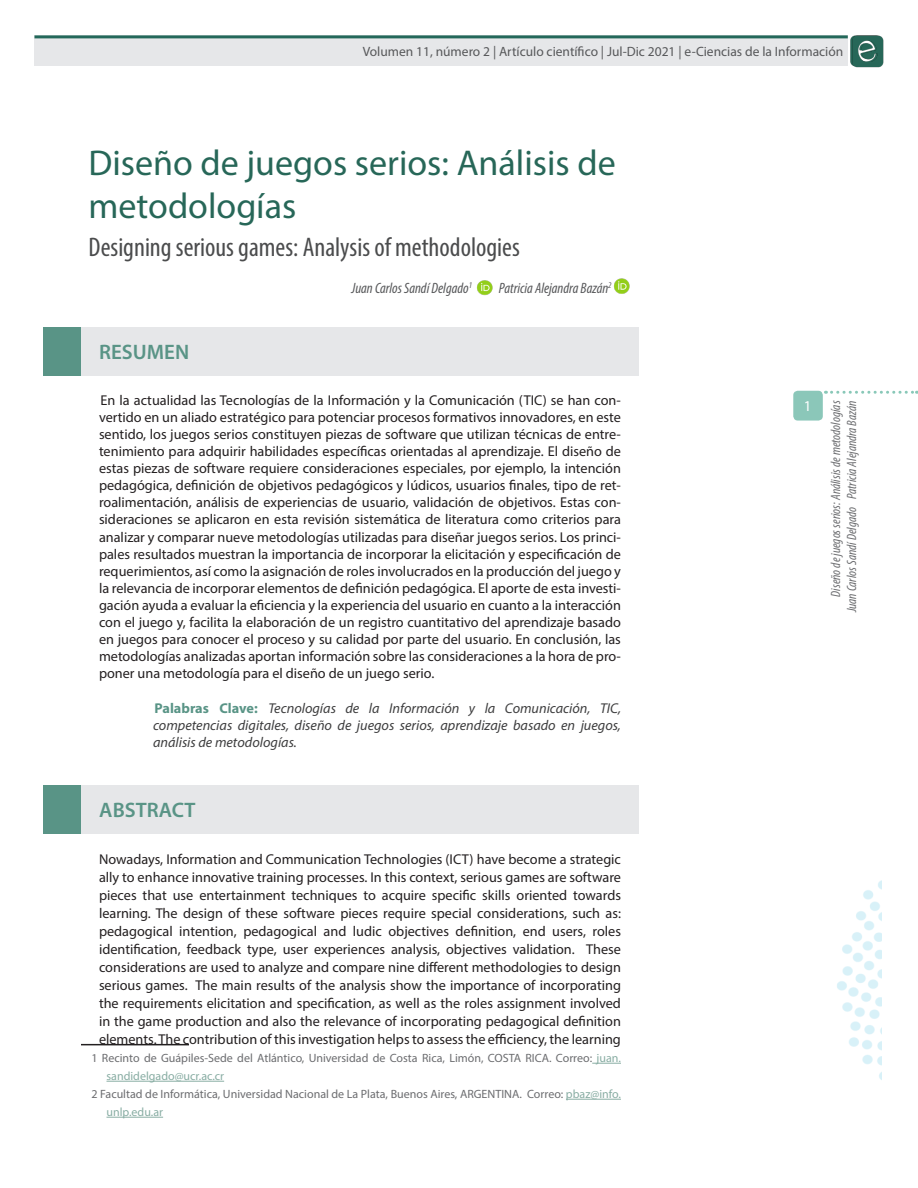
<style>
.page{position:relative;width:918px;height:1188px;background:#fff}
.page>*{position:absolute;margin:0;border:0;box-sizing:border-box;transform-origin:0 0}
.Título_del_artículo{font:36px/43.2px "Myriad Pro";color:#276758}
.Título_del_artículo-2{font:condensed 27px "Myriad Pro";color:#4b4c4d}
.Encabezado_Nivel_1{font:600 21px "Myriad Pro";color:#599486}
.Autores{font:italic condensed 15px "Myriad Pro";color:#57585a}
.t1{font:15px "Myriad Pro";color:#fff}
.Texto_simple{font:14.25px/17.1px "Myriad Pro";color:#231f20;text-align:justify}
.Título_palabras_clav{font:italic 14.25px/17.1px "Myriad Pro";color:#3e3e3f;text-align:justify}
.t2{font:italic condensed 13.5px/16.2px "Myriad Pro";color:#6c6d70;text-align:right}
.t3{font:13.5px "Myriad Pro";color:#57585a}
.Nota_al_pie{font:12px/18px "Myriad Pro";color:#6c6d70}
.s1{font-weight:700;font-style:normal;color:#599486}
.s2{color:#88ada3}
</style>
<div class="page">
<div style="left:34px;top:35px;width:814px;height:31px;background:#e6e7e9"></div>
<hr style="left:34px;top:35px;width:814px;height:3px;background:#23685a">
<svg style="left:832px;top:391px;width:85px;height:3px"></svg>
<div style="left:793px;top:391px;width:30px;height:30px;background:#8bc7b9;border-radius:4px"></div>
<img style="left:837px;top:880px;width:45px;height:200px">
<img style="left:850px;top:35px;width:34px;height:33px">
<img style="left:477px;top:280px;width:16px;height:16px">
<img style="left:614px;top:278px;width:16px;height:16px">
<hr style="left:81px;top:1044px;width:108px;height:1px;background:#231f20">
<svg style="left:592px;top:1063px;width:29px;height:1px"></svg>
<hr style="left:106px;top:1081px;width:118px;height:1px;background:#88ada3">
<hr style="left:566px;top:1099px;width:55px;height:1px;background:#88ada3">
<hr style="left:106px;top:1117px;width:57px;height:1px;background:#88ada3">
<div style="left:44px;top:327px;width:37px;height:49px;background:#599486"></div>
<div style="left:81px;top:327px;width:558px;height:49px;background:#e6e7e9"></div>
<div style="left:44px;top:785px;width:37px;height:49px;background:#599486"></div>
<div style="left:81px;top:785px;width:558px;height:49px;background:#e6e7e9"></div>
<p class="t3" style="left:363px;top:43px;width:482px">Volumen 11, número 2 | Artículo científico | Jul-Dic 2021 | e-Ciencias de la Información</p>
<p class="Título_del_artículo" style="left:88px;top:140px;width:529px">Diseño de juegos serios: Análisis de metodologías</p>
<p class="Título_del_artículo-2" style="left:88px;top:231px;width:433px">Designing serious games: Analysis of methodologies</p>
<p class="Autores" style="left:352px;top:279px;width:122px">Juan Carlos Sandí Delgado<sup>1</sup></p>
<p class="Autores" style="left:499px;top:279px;width:114px">Patricia Alejandra Bazán<sup>2</sup></p>
<p class="Encabezado_Nivel_1" style="left:99px;top:339px;width:92px">RESUMEN</p>
<p class="Texto_simple" style="left:99px;top:391px;width:524px">En la actualidad las Tecnologías de la Información y la Comunicación (TIC) se han con&shy;vertido en un aliado estratégico para potenciar procesos formativos innovadores, en este sentido, los juegos serios constituyen piezas de software que utilizan técnicas de entre&shy;tenimiento para adquirir habilidades específicas orientadas al aprendizaje. El diseño de estas piezas de software requiere consideraciones especiales, por ejemplo, la intención pedagógica, definición de objetivos pedagógicos y lúdicos, usuarios finales, tipo de ret&shy;roalimentación, análisis de experiencias de usuario, validación de objetivos. Estas con&shy;sideraciones se aplicaron en esta revisión sistemática de literatura como criterios para analizar y comparar nueve metodologías utilizadas para diseñar juegos serios. Los princi&shy;pales resultados muestran la importancia de incorporar la elicitación y especificación de requerimientos, así como la asignación de roles involucrados en la producción del juego y la relevancia de incorporar elementos de definición pedagógica. El aporte de esta investi&shy;gación ayuda a evaluar la eficiencia y la experiencia del usuario en cuanto a la interacción con el juego y, facilita la elaboración de un registro cuantitativo del aprendizaje basado en juegos para conocer el proceso y su calidad por parte del usuario. En conclusión, las metodologías analizadas aportan información sobre las consideraciones a la hora de pro&shy;poner una metodología para el diseño de un juego serio.</p>
<p class="Título_palabras_clav" style="left:153px;top:699px;width:470px"><span class="s1">Palabras Clave:</span> Tecnologías de la Información y la Comunicación, TIC, competencias digitales, diseño de juegos serios, aprendizaje basado en juegos, análisis de metodologías.</p>
<p class="Encabezado_Nivel_1" style="left:99px;top:796px;width:98px">ABSTRACT</p>
<p class="Texto_simple" style="left:99px;top:850px;width:524px;line-height:18px">Nowadays, Information and Communication Technologies (ICT) have become a strategic ally to enhance innovative training processes. In this context, serious games are software pieces that use entertainment techniques to acquire specific skills oriented towards learning. The design of these software pieces require special considerations, such as: pedagogical intention, pedagogical and ludic objectives definition, end users, roles identification, feedback type, user experiences analysis, objectives validation. These considerations are used to analyze and compare nine different methodologies to design serious games. The main results of the analysis show the importance of incorporating the requirements elicitation and specification, as well as the roles assignment involved in the game production and also the relevance of incorporating pedagogical definition elements. The contribution of this investigation helps to assess the efficiency, the learning</p>
<p class="Nota_al_pie" style="left:106px;top:1049px;width:516px;text-indent:-15px">1 Recinto de Guápiles-Sede del Atlántico, Universidad de Costa Rica, Limón, COSTA RICA. Correo: <span class="s2">juan. sandidelgado@ucr.ac.cr</span></p>
<p class="Nota_al_pie" style="left:106px;top:1085px;width:516px;text-indent:-15px">2 Facultad de Informática, Universidad Nacional de La Plata, Buenos Aires, ARGENTINA. Correo: <span class="s2">pbaz@info. unlp.edu.ar</span></p>
<p class="t1" style="left:804px;top:397px;width:9px">1</p>
<p class="t2" style="left:827px;top:612px;width:214px;rotate:-90deg">Diseño de juegos serios: Análisis de metodologías<br>Juan Carlos Sandí Delgado Patricia Alejandra Bazán</p>
</div>
